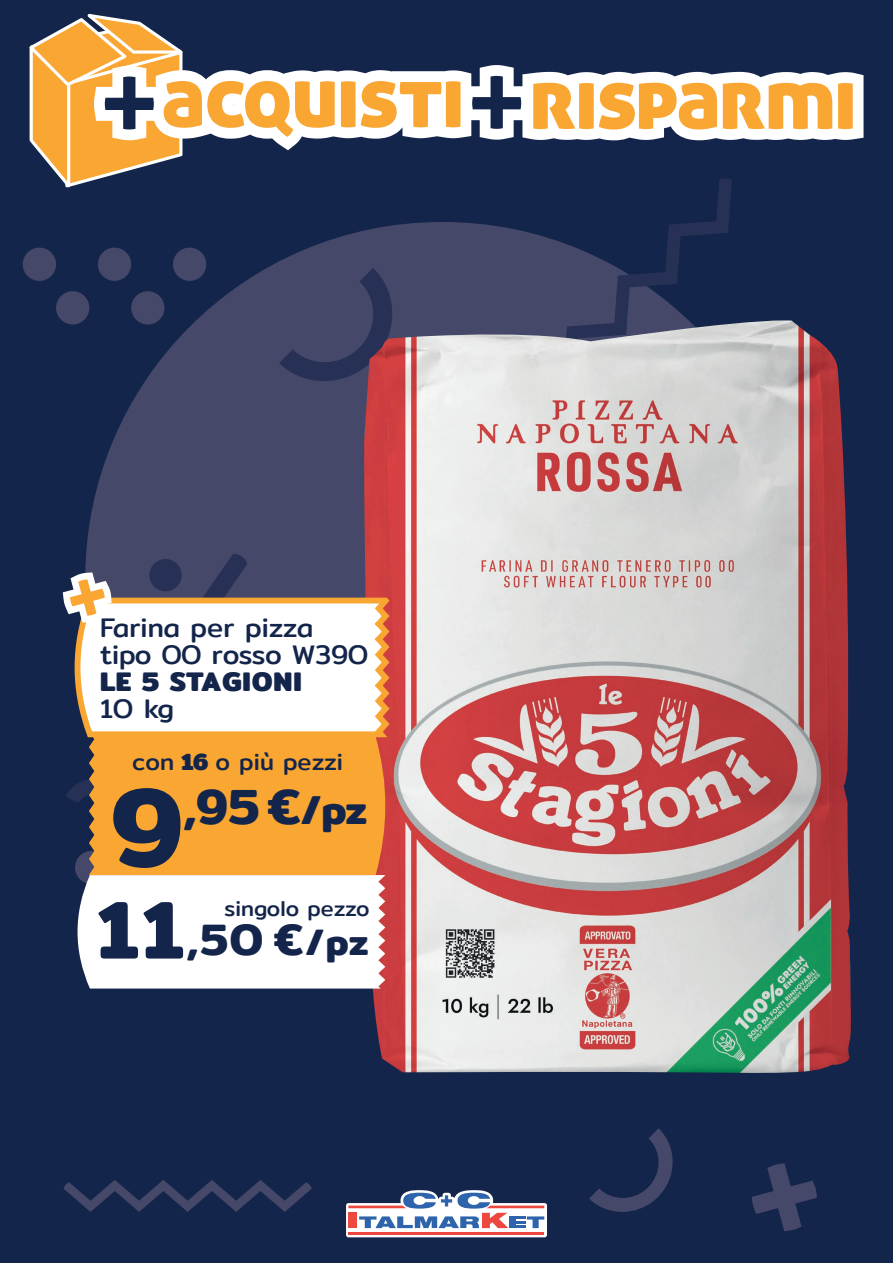
<style>
.page{position:relative;width:893px;height:1263px;background:#14254b}
.page>*{position:absolute;margin:0;border:0;box-sizing:border-box;transform-origin:0 0}
.t1{font:600 112.5px "Mitr";color:#14254b}
.t2{font:600 49.5px "Mitr";color:#14254b}
.t3{font:600 44.1px "Mitr";color:#14254b}
.t4{font:27px/27px "Mitr";letter-spacing:-.01em;color:#14254b}
.t5{font:700 27px "Mitr";letter-spacing:.04em;color:#14254b}
.t6{font:23.55px "Mitr";color:#14254b}
.t7{font:21.6px "Mitr";color:#14254b}
.s1{font-weight:700}
.s2{font-size:40.5px}
.s3{font-size:82.95px}
.s4{font-size:36.9px}
</style>
<div class="page">
<svg style="left:589px;top:1128px;width:84px;height:84px"></svg>
<div style="left:85px;top:222px;width:714px;height:714px;background:#454868;border-radius:50%"></div>
<div style="left:23px;top:248px;width:33px;height:33px;background:#454868;border-radius:50%"></div>
<div style="left:98px;top:248px;width:33px;height:33px;background:#454868;border-radius:50%"></div>
<div style="left:173px;top:248px;width:33px;height:33px;background:#454868;border-radius:50%"></div>
<div style="left:56px;top:291px;width:33px;height:33px;background:#454868;border-radius:50%"></div>
<div style="left:131px;top:291px;width:33px;height:33px;background:#454868;border-radius:50%"></div>
<svg style="left:64px;top:1180px;width:248px;height:32px"></svg>
<svg style="left:472px;top:195px;width:259px;height:125px"></svg>
<svg style="left:279px;top:268px;width:113px;height:113px"></svg>
<svg style="left:752px;top:1163px;width:65px;height:68px"></svg>
<img style="left:364px;top:320px;width:487px;height:753px">
<svg style="left:29px;top:14px;width:834px;height:181px"></svg>
<svg style="left:346px;top:1190px;width:201px;height:47px"></svg>
<svg style="left:63px;top:554px;width:429px;height:434px;background:#ddbba2"></svg>
<p class="t4" style="left:100px;top:614px;width:270px">Farina per pizza tipo OO rosso W39O</p>
<p class="t5" style="left:100px;top:661px;width:203px">LE 5 STAGIONI</p>
<p class="t4" style="left:100px;top:695px;width:75px">1O kg</p>
<p class="t6" style="left:132px;top:744px;width:212px">con <span class="s1">16</span> o più pezzi</p>
<h1 class="t1" style="left:111px;top:743px;width:74px">9</h1>
<h2 class="t2" style="left:183px;top:770px;width:186px">,95 €<span class="s2">/pz</span></h2>
<p class="t7" style="left:224px;top:892px;width:147px">singolo pezzo</p>
<h3 class="t3" style="left:96px;top:906px;width:274px"><span class="s3">11</span>,5O €<span class="s4">/pz</span></h3>
</div>
